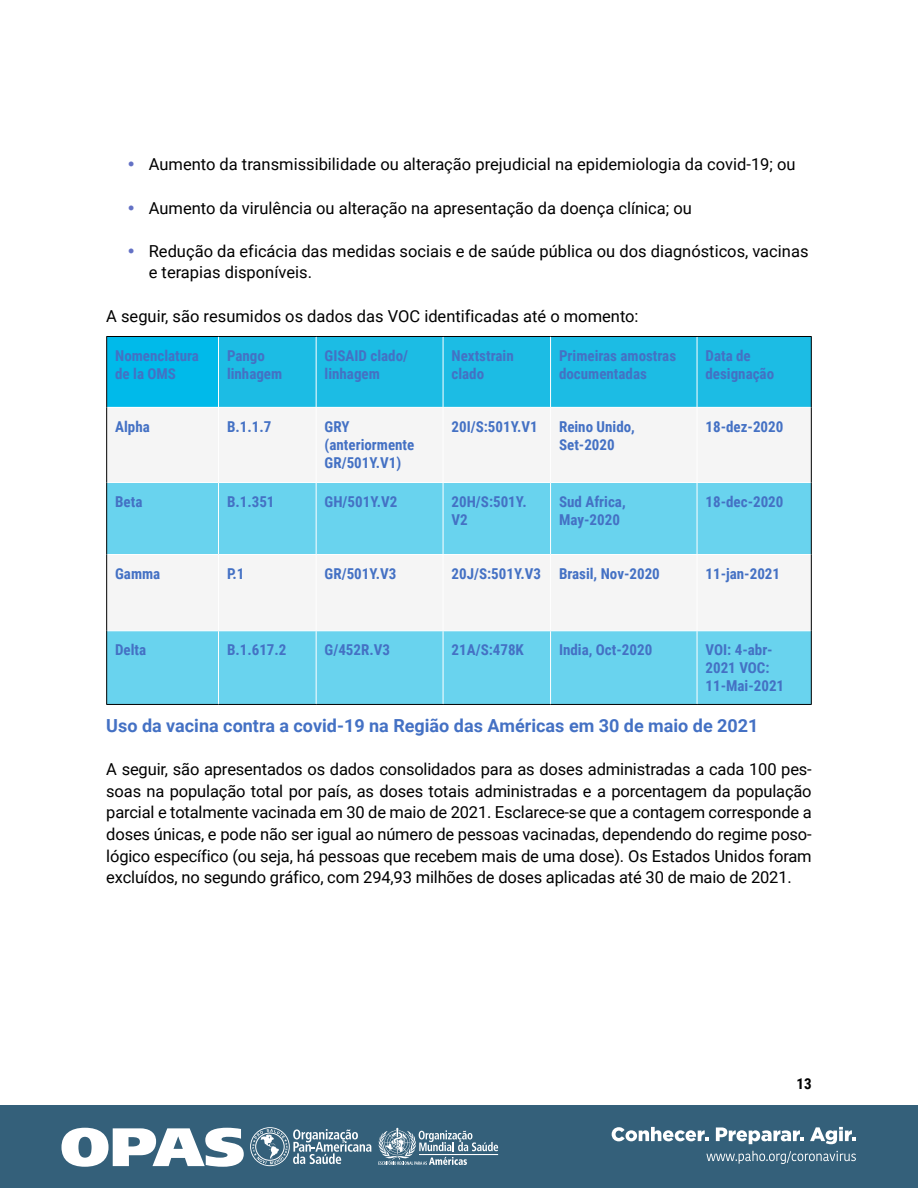
<style>
.page{position:relative;width:918px;height:1188px;background:#fff}
.page>*{position:absolute;margin:0;border:0;box-sizing:border-box;transform-origin:0 0}
.t1{font:700 18px "Roboto";color:#4471c4}
.t2{font:16.5px/21.6px "Roboto";color:#000}
.t3{font:700 15px/18px "Roboto Condensed";color:#4471c4}
.t4{font:700 15px "Roboto Condensed";color:#000}
</style>
<div class="page">
<div style="left:0;top:1106px;width:918px;height:82px;background:#34607a"></div>
<svg style="left:612px;top:1127px;width:96px;height:14px"></svg>
<svg style="left:716px;top:1127px;width:88px;height:17px"></svg>
<svg style="left:810px;top:1127px;width:46px;height:17px"></svg>
<svg style="left:706px;top:1151px;width:150px;height:13px"></svg>
<svg style="left:378px;top:1128px;width:120px;height:37px"></svg>
<svg style="left:250px;top:1127px;width:121px;height:39px"></svg>
<svg style="left:62px;top:1128px;width:182px;height:39px"></svg>
<div style="left:107px;top:336px;width:112px;height:71px;background:#00baea"></div>
<div style="left:219px;top:337px;width:592px;height:70px;background:#1cbce4"></div>
<svg style="left:107px;top:483px;width:704px;height:221px;fill:#69d3ee"></svg>
<hr style="left:218px;top:337px;width:1px;height:70px;background:#fff">
<hr style="left:316px;top:337px;width:1px;height:70px;background:#fff">
<hr style="left:443px;top:337px;width:1px;height:70px;background:#fff">
<hr style="left:550px;top:337px;width:1px;height:70px;background:#fff">
<hr style="left:697px;top:337px;width:1px;height:70px;background:#fff">
<hr style="left:218px;top:483px;width:1px;height:71px;background:#fff">
<hr style="left:316px;top:483px;width:1px;height:71px;background:#fff">
<hr style="left:443px;top:483px;width:1px;height:71px;background:#fff">
<hr style="left:550px;top:483px;width:1px;height:71px;background:#fff">
<hr style="left:697px;top:483px;width:1px;height:71px;background:#fff">
<hr style="left:107px;top:554px;width:112px;height:1px;background:#fff">
<hr style="left:219px;top:554px;width:97px;height:1px;background:#fff">
<hr style="left:218px;top:555px;width:1px;height:75px;background:#fff">
<hr style="left:316px;top:554px;width:127px;height:1px;background:#fff">
<hr style="left:316px;top:555px;width:1px;height:75px;background:#fff">
<hr style="left:443px;top:554px;width:108px;height:1px;background:#fff">
<hr style="left:443px;top:555px;width:1px;height:75px;background:#fff">
<hr style="left:551px;top:554px;width:146px;height:1px;background:#fff">
<hr style="left:550px;top:555px;width:1px;height:75px;background:#fff">
<hr style="left:697px;top:554px;width:114px;height:1px;background:#fff">
<hr style="left:697px;top:555px;width:1px;height:75px;background:#fff">
<hr style="left:107px;top:630px;width:112px;height:1px;background:#fff">
<hr style="left:219px;top:630px;width:97px;height:1px;background:#fff">
<hr style="left:218px;top:631px;width:1px;height:73px;background:#fff">
<hr style="left:316px;top:630px;width:127px;height:1px;background:#fff">
<hr style="left:316px;top:631px;width:1px;height:73px;background:#fff">
<hr style="left:443px;top:630px;width:108px;height:1px;background:#fff">
<hr style="left:443px;top:631px;width:1px;height:73px;background:#fff">
<hr style="left:551px;top:630px;width:146px;height:1px;background:#fff">
<hr style="left:550px;top:631px;width:1px;height:73px;background:#fff">
<hr style="left:697px;top:630px;width:114px;height:1px;background:#fff">
<hr style="left:697px;top:631px;width:1px;height:73px;background:#fff">
<hr style="left:106px;top:336px;width:113px;height:1px;background:#000">
<hr style="left:106px;top:337px;width:1px;height:70px;background:#000">
<hr style="left:219px;top:336px;width:97px;height:1px;background:#000">
<hr style="left:316px;top:336px;width:127px;height:1px;background:#000">
<hr style="left:443px;top:336px;width:108px;height:1px;background:#000">
<hr style="left:551px;top:336px;width:146px;height:1px;background:#000">
<hr style="left:697px;top:336px;width:115px;height:1px;background:#000">
<hr style="left:811px;top:337px;width:1px;height:70px;background:#000">
<hr style="left:106px;top:407px;width:1px;height:76px;background:#000">
<hr style="left:811px;top:407px;width:1px;height:76px;background:#000">
<hr style="left:106px;top:483px;width:1px;height:72px;background:#000">
<hr style="left:811px;top:483px;width:1px;height:72px;background:#000">
<hr style="left:106px;top:555px;width:1px;height:76px;background:#000">
<hr style="left:811px;top:555px;width:1px;height:76px;background:#000">
<hr style="left:106px;top:631px;width:1px;height:73px;background:#000">
<hr style="left:811px;top:631px;width:1px;height:73px;background:#000">
<hr style="left:106px;top:704px;width:113px;height:1px;background:#000">
<hr style="left:219px;top:704px;width:97px;height:1px;background:#000">
<hr style="left:316px;top:704px;width:127px;height:1px;background:#000">
<hr style="left:443px;top:704px;width:108px;height:1px;background:#000">
<hr style="left:551px;top:704px;width:146px;height:1px;background:#000">
<hr style="left:697px;top:704px;width:115px;height:1px;background:#000">
<p class="t2" style="left:149px;top:153px;width:648px">Aumento da transmissibilidade ou alteração prejudicial na epidemiologia da covid-19; ou</p>
<p class="t2" style="left:149px;top:196px;width:545px">Aumento da virulência ou alteração na apresentação da doença clínica; ou</p>
<p class="t2" style="left:149px;top:240px;width:661px">Redução da eficácia das medidas sociais e de saúde pública ou dos diagnósticos, vacinas e terapias disponíveis.</p>
<p class="t2" style="left:106px;top:304px;width:534px">A seguir, são resumidos os dados das VOC identificadas até o momento:</p>
<p class="t3" style="left:115px;top:346px;width:85px">Nomenclatura de la OMS</p>
<p class="t3" style="left:227px;top:346px;width:57px">Pango linhagem</p>
<p class="t3" style="left:325px;top:346px;width:85px">GISAID clado/ linhagem</p>
<p class="t3" style="left:452px;top:346px;width:64px">Nextstrain clado</p>
<p class="t3" style="left:559px;top:346px;width:119px">Primeiras amostras documentadas</p>
<p class="t3" style="left:706px;top:346px;width:70px">Data de designação</p>
<p class="t3" style="left:115px;top:417px;width:36px">Alpha</p>
<p class="t3" style="left:227px;top:417px;width:46px">B.1.1.7</p>
<p class="t3" style="left:325px;top:417px;width:91px">GRY (anteriormente<br>GR/501Y.V1)</p>
<p class="t3" style="left:452px;top:417px;width:88px">20I/S:501Y.V1</p>
<p class="t3" style="left:559px;top:417px;width:77px">Reino Unido,<br>Set-2020</p>
<p class="t3" style="left:706px;top:417px;width:79px">18-dez-2020</p>
<p class="t3" style="left:115px;top:492px;width:29px">Beta</p>
<p class="t3" style="left:227px;top:492px;width:49px">B.1.351</p>
<p class="t3" style="left:325px;top:492px;width:74px">GH/501Y.V2</p>
<p class="t3" style="left:452px;top:492px;width:77px">20H/S:501Y.<br>V2</p>
<p class="t3" style="left:559px;top:492px;width:68px">Sud Africa,<br>May-2020</p>
<p class="t3" style="left:706px;top:492px;width:79px">18-dec-2020</p>
<p class="t3" style="left:115px;top:564px;width:47px">Gamma</p>
<p class="t3" style="left:227px;top:564px;width:19px">P.1</p>
<p class="t3" style="left:325px;top:564px;width:73px">GR/501Y.V3</p>
<p class="t3" style="left:452px;top:564px;width:210px">20J/S:501Y.V3 Brasil, Nov-2020</p>
<p class="t3" style="left:706px;top:564px;width:76px">11-jan-2021</p>
<p class="t3" style="left:115px;top:640px;width:33px">Delta</p>
<p class="t3" style="left:227px;top:640px;width:61px">B.1.617.2</p>
<p class="t3" style="left:325px;top:640px;width:67px">G/452R.V3</p>
<p class="t3" style="left:452px;top:640px;width:74px">21A/S:478K</p>
<p class="t3" style="left:559px;top:640px;width:95px">India, Oct-2020</p>
<p class="t3" style="left:706px;top:640px;width:80px">VOI: 4-abr-<br>2021 VOC:<br>11-Mai-2021</p>
<p class="t1" style="left:106px;top:713px;width:654px">Uso da vacina contra a covid-19 na Região das Américas em 30 de maio de 2021</p>
<p class="t2" style="left:106px;top:758px;width:707px;text-align:justify">A seguir, são apresentados os dados consolidados para as doses administradas a cada 100 pes&shy;soas na população total por país, as doses totais administradas e a porcentagem da população parcial e totalmente vacinada em 30 de maio de 2021. Esclarece-se que a contagem corresponde a doses únicas, e pode não ser igual ao número de pessoas vacinadas, dependendo do regime poso&shy;lógico específico (ou seja, há pessoas que recebem mais de uma dose). Os Estados Unidos foram excluídos, no segundo gráfico, com 294,93 milhões de doses aplicadas até 30 de maio de 2021.</p>
<p class="t4" style="left:797px;top:1073px;width:17px">13</p>
</div>
